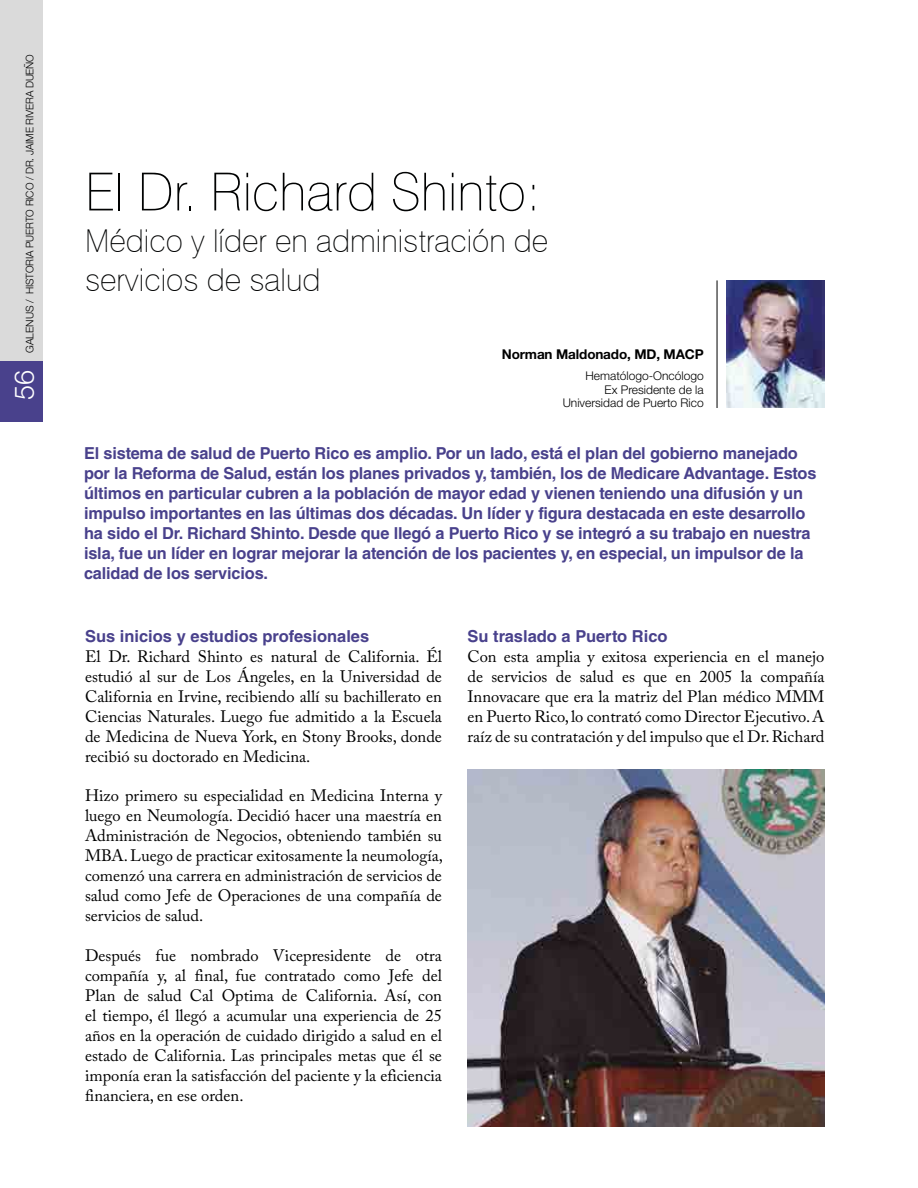
<style>
.page{position:relative;width:918px;height:1188px;background:#fff}
.page>*{position:absolute;margin:0;border:0;box-sizing:border-box;transform-origin:0 0}
.t1{font:100 52.5px "Swiss 721 BT";color:#010202}
.t2{font:100 31.5px/39px "Swiss 721 BT";color:#010202}
.t3{font:300 27px "Helvetica Neue";color:#fff}
.t4{font:16.5px/20px "Adobe Caslon Pro";color:#000;text-align:justify}
.t5{font:700 16.5px/20px "Helvetica LT Std";letter-spacing:-.01em;color:#49418c}
.t6{font:700 13.5px "Helvetica Neue LT Std";letter-spacing:-.01em;color:#000}
.t7{font:300 12px/13.5px "Helvetica Neue";color:#000;text-align:right}
.t8{font:300 10.5px "Helvetica Neue";letter-spacing:-.01em;color:#000}
</style>
<div class="page">
<img style="left:727px;top:281px;width:97px;height:127px">
<hr style="left:717px;top:280px;width:1px;height:128px;background:#000">
<img style="left:468px;top:770px;width:356px;height:357px">
<div style="left:0;top:0;width:43px;height:412px;background:#dadada"></div>
<div style="left:0;top:361px;width:43px;height:61px;background:#49418c"></div>
<p class="t8" style="left:23px;top:353px;width:300px;rotate:-90deg">GALENUS / HISTORIA PUERTO RICO / DR. JAIME RIVERA DUEÑO</p>
<h3 class="t3" style="left:8px;top:400px;width:32px;rotate:-90deg">56</h3>
<h1 class="t1" style="left:85px;top:160px;width:457px">El Dr. Richard Shinto:</h1>
<h2 class="t2" style="left:85px;top:221px;width:465px">Médico y líder en administración de servicios de salud</h2>
<p class="t6" style="left:502px;top:346px;width:203px">Norman Maldonado, MD, MACP</p>
<p class="t7" style="left:585px;top:369px;width:120px">Hematólogo-Oncólogo<br>Ex Presidente de la</p>
<p class="t7" style="left:563px;top:396px;width:142px">Universidad de Puerto Rico</p>
<p class="t5" style="left:84px;top:443px;width:734px">El sistema de salud de Puerto Rico es amplio. Por un lado, está el plan del gobierno manejado por la Reforma de Salud, están los planes privados y, también, los de Medicare Advantage. Estos últimos en particular cubren a la población de mayor edad y vienen teniendo una difusión y un impulso importantes en las últimas dos décadas. Un líder y figura destacada en este desarrollo ha sido el Dr. Richard Shinto. Desde que llegó a Puerto Rico y se integró a su trabajo en nuestra isla, fue un líder en lograr mejorar la atención de los pacientes y, en especial, un impulsor de la calidad de los servicios.</p>
<p class="t5" style="left:85px;top:626px;width:286px">Sus inicios y estudios profesionales</p>
<p class="t4" style="left:85px;top:646px;width:358px">El Dr. Richard Shinto es natural de California. Él estudió al sur de Los Ángeles, en la Universidad de California en Irvine, recibiendo allí su bachillerato en Ciencias Naturales. Luego fue admitido a la Escuela de Medicina de Nueva York, en Stony Brooks, donde recibió su doctorado en Medicina.</p>
<p class="t4" style="left:85px;top:786px;width:360px">Hizo primero su especialidad en Medicina Interna y luego en Neumología. Decidió hacer una maestría en Administración de Negocios, obteniendo también su MBA. Luego de practicar exitosamente la neumología, comenzó una carrera en administración de servicios de salud como Jefe de Operaciones de una compañía de servicios de salud.</p>
<p class="t4" style="left:85px;top:945px;width:358px">Después fue nombrado Vicepresidente de otra compañía y, al final, fue contratado como Jefe del Plan de salud Cal Optima de California. Así, con el tiempo, él llegó a acumular una experiencia de 25 años en la operación de cuidado dirigido a salud en el estado de California. Las principales metas que él se imponía eran la satisfacción del paciente y la eficiencia financiera, en ese orden.</p>
<p class="t5" style="left:468px;top:626px;width:202px">Su traslado a Puerto Rico</p>
<p class="t4" style="left:468px;top:646px;width:358px">Con esta amplia y exitosa experiencia en el manejo de servicios de salud es que en 2005 la compañía Innovacare que era la matriz del Plan médico MMM en Puerto Rico, lo contrató como Director Ejecutivo. A raíz de su contratación y del impulso que el Dr. Richard</p>
</div>
